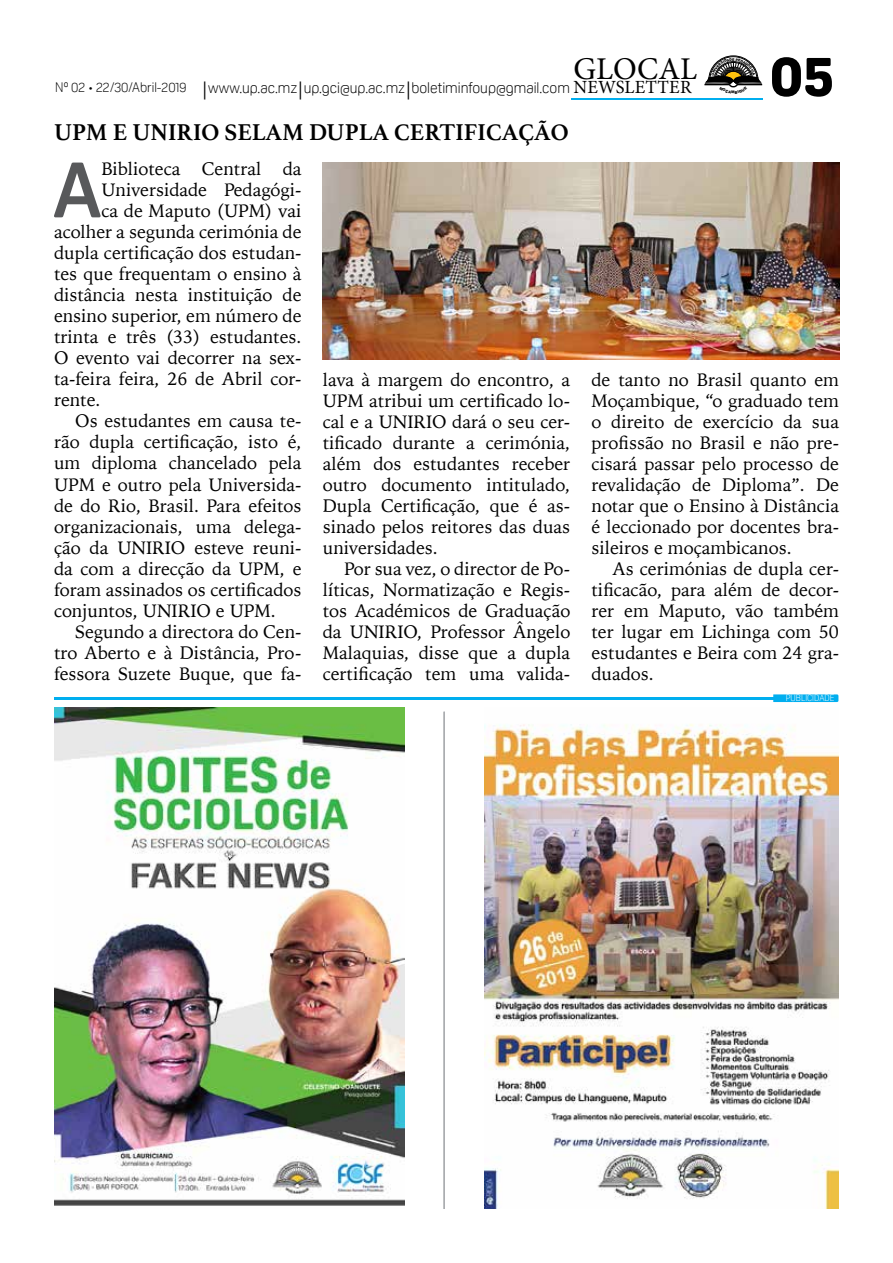
<style>
.page{position:relative;width:893px;height:1263px;background:#fff}
.page>*{position:absolute;margin:0;border:0;box-sizing:border-box;transform-origin:0 0}
.t1{font:700 76.95px "Oscine Trial";color:#58595b}
.t2{font:800 56.4px "Oscine Trial";color:#000}
.t3{font:31.65px "Minion Pro";color:#000}
.t4{font:700 24px "Athelas";color:#000}
.t5{font:18.6px "Minion Pro";letter-spacing:.01em;color:#000}
.t6{font:18px/21px "Iowan Old Style";color:#000;text-align:justify}
.t7{font:18px "Minion Pro";color:#000}
.t8{font:300 15px "Oscine Trial";color:#000}
.t9{font:300 13.5px "Oscine Trial";color:#000}
.t10{font:300 8.85px "Oscine Trial";color:#fff}
</style>
<div class="page">
<hr style="left:571px;top:98px;width:191px;height:2px;background:#00aeef">
<img style="left:484px;top:724px;width:354px;height:485px">
<svg style="left:773px;top:694px;width:65px;height:8px"></svg>
<hr style="left:54px;top:697px;width:769px;height:2px;background:#00aeef">
<hr style="left:444px;top:712px;width:1px;height:497px;background:#a9abae">
<img style="left:323px;top:163px;width:516px;height:196px">
<img style="left:54px;top:708px;width:350px;height:498px">
<svg style="left:704px;top:55px;width:59px;height:38px"></svg>
<h3 class="t3" style="left:574px;top:47px;width:125px">GLOCAL</h3>
<p class="t5" style="left:574px;top:75px;width:119px">NEWSLETTER</p>
<p class="t7" style="left:203px;top:77px;width:6px">|</p>
<p class="t7" style="left:298px;top:77px;width:6px">|</p>
<p class="t7" style="left:406px;top:77px;width:6px">|</p>
<p class="t9" style="left:55px;top:80px;width:133px">Nº 02 • 22/30/Abril-2019</p>
<p class="t8" style="left:208px;top:80px;width:363px">www.up.ac.mz up.gci@up.ac.mz boletiminfoup@gmail.com</p>
<h2 class="t2" style="left:770px;top:44px;width:66px">05</h2>
<h3 class="t4" style="left:54px;top:113px;width:516px">UPM E UNIRIO SELAM DUPLA CERTIFICAÇÃO</h3>
<h1 class="t1" style="left:53px;top:147px;width:50px">A</h1>
<p class="t6" style="left:101px;top:158px;width:202px">Biblioteca Central da</p>
<p class="t6" style="left:101px;top:179px;width:202px">Universidade Pedagógi-</p>
<p class="t6" style="left:101px;top:200px;width:202px">ca de Maputo (UPM) vai</p>
<p class="t6" style="left:54px;top:221px;width:249px">acolher a segunda cerimónia de</p>
<p class="t6" style="left:54px;top:242px;width:249px">dupla certificação dos estudan-</p>
<p class="t6" style="left:54px;top:263px;width:249px">tes que frequentam o ensino à</p>
<p class="t6" style="left:54px;top:284px;width:249px">distância nesta instituição de</p>
<p class="t6" style="left:54px;top:305px;width:249px">ensino superior, em número de</p>
<p class="t6" style="left:54px;top:326px;width:249px">trinta e três (33) estudantes.</p>
<p class="t6" style="left:54px;top:347px;width:249px">O evento vai decorrer na sex-</p>
<p class="t6" style="left:54px;top:368px;width:249px">ta-feira feira, 26 de Abril cor-</p>
<p class="t6" style="left:54px;top:389px;width:48px">rente.</p>
<p class="t6" style="left:75px;top:410px;width:228px">Os estudantes em causa te-</p>
<p class="t6" style="left:54px;top:431px;width:249px">rão dupla certificação, isto é,</p>
<p class="t6" style="left:54px;top:452px;width:249px">um diploma chancelado pela</p>
<p class="t6" style="left:54px;top:473px;width:249px">UPM e outro pela Universida-</p>
<p class="t6" style="left:54px;top:494px;width:249px">de do Rio, Brasil. Para efeitos</p>
<p class="t6" style="left:54px;top:515px;width:249px">organizacionais, uma delega-</p>
<p class="t6" style="left:54px;top:536px;width:249px">ção da UNIRIO esteve reuni-</p>
<p class="t6" style="left:54px;top:557px;width:249px">da com a direcção da UPM, e</p>
<p class="t6" style="left:54px;top:578px;width:249px">foram assinados os certificados</p>
<p class="t6" style="left:54px;top:599px;width:223px">conjuntos, UNIRIO e UPM.</p>
<p class="t6" style="left:75px;top:620px;width:228px">Segundo a directora do Cen-</p>
<p class="t6" style="left:54px;top:641px;width:249px">tro Aberto e à Distância, Pro-</p>
<p class="t6" style="left:54px;top:662px;width:249px">fessora Suzete Buque, que fa-</p>
<p class="t6" style="left:323px;top:368px;width:249px">lava à margem do encontro, a UPM atribui um certificado lo&shy;cal e a UNIRIO dará o seu cer&shy;tificado durante a cerimónia, além dos estudantes receber outro documento intitulado, Dupla Certificação, que é as&shy;sinado pelos reitores das duas universidades.</p>
<p class="t6" style="left:323px;top:557px;width:249px;text-indent:21px">Por sua vez, o director de Po&shy;líticas, Normatização e Regis&shy;tos Académicos de Graduação da UNIRIO, Professor Ângelo Malaquias, disse que a dupla certificação tem uma valida-</p>
<p class="t6" style="left:591px;top:368px;width:249px">de tanto no Brasil quanto em Moçambique, “o graduado tem o direito de exercício da sua profissão no Brasil e não pre&shy;cisará passar pelo processo de revalidação de Diploma”. De notar que o Ensino à Distância é leccionado por docentes bra&shy;sileiros e moçambicanos.</p>
<p class="t6" style="left:591px;top:557px;width:249px;text-indent:21px">As cerimónias de dupla cer&shy;tificacão, para além de decor&shy;rer em Maputo, vão também ter lugar em Lichinga com 50 estudantes e Beira com 24 gra&shy;duados.</p>
<p class="t10" style="left:786px;top:693px;width:50px">PUBLICIDADE</p>
</div>
